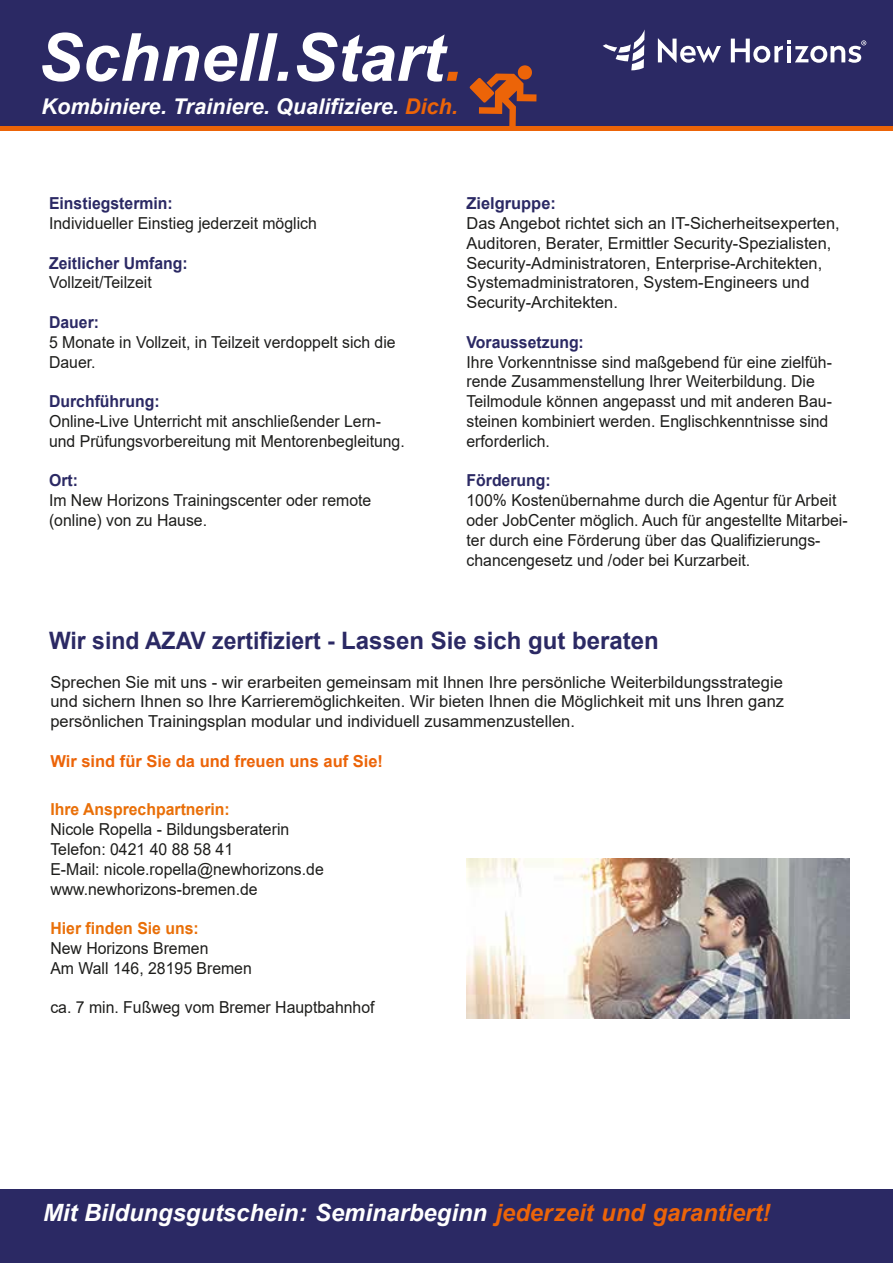
<style>
.page{position:relative;width:893px;height:1263px;background:#fff}
.page>*{position:absolute;margin:0;border:0;box-sizing:border-box;transform-origin:0 0}
.t1{font:italic 700 66.45px "Arial";color:#fff}
.t2{font:700 24px "Arial";color:#2b2964;scale:.96 1}
.t3{font:italic 700 23.85px "Arial";color:#fff}
.t4{font:italic 700 21.6px "Arial";color:#fff}
.t5{font:16.5px/19.8px "Arial";color:#1d1d1b;scale:.96 1}
.t6{font:16.5px/19.8px "Arial";color:#1d1d1b}
.t7{font:700 16.5px "Arial";color:#2b2964;scale:.96 1}
.t8{font:700 16.5px "Arial";color:#e96f08;scale:.96 1}
.t9{font:700 16.5px "Arial";color:#ec6408}
.t10{font:700 16.5px "Arial";color:#2b2964}
.s1{color:#ec6408}
</style>
<div class="page">
<div style="left:0;top:1190px;width:893px;height:73px;background:#2b2964"></div>
<img style="left:466px;top:858px;width:383px;height:161px">
<div style="left:0;top:0;width:893px;height:127px;background:#2b2964"></div>
<svg style="left:470px;top:65px;width:66px;height:61px"></svg>
<div style="left:0;top:126px;width:893px;height:5px;background:#ec6408"></div>
<svg style="left:658px;top:38px;width:63px;height:25px"></svg>
<svg style="left:731px;top:39px;width:135px;height:24px"></svg>
<svg style="left:603px;top:29px;width:42px;height:41px"></svg>
<h1 class="t1" style="left:38px;top:13px;width:426px">Schnell.Start<span class="s1">.</span></h1>
<h3 class="t4" style="left:41px;top:92px;width:418px">Kombiniere. Trainiere. Qualifiziere. <span class="s1">Dich.</span></h3>
<p class="t7" style="left:49px;top:192px;width:130px">Einstiegstermin:</p>
<p class="t5" style="left:49px;top:213px;width:281px">Individueller Einstieg jederzeit möglich</p>
<p class="t7" style="left:49px;top:251px;width:146px">Zeitlicher Umfang:</p>
<p class="t5" style="left:49px;top:273px;width:109px">Vollzeit/Teilzeit</p>
<p class="t7" style="left:49px;top:311px;width:54px">Dauer:</p>
<p class="t5" style="left:49px;top:332px;width:363px">5 Monate in Vollzeit, in Teilzeit verdoppelt sich die<br>Dauer.</p>
<p class="t7" style="left:49px;top:390px;width:117px">Durchführung:</p>
<p class="t5" style="left:49px;top:411px;width:372px">Online-Live Unterricht mit anschließender Lern&shy;und Prüfungsvorbereitung mit Mentorenbegleitung.</p>
<p class="t7" style="left:49px;top:469px;width:32px">Ort:</p>
<p class="t5" style="left:49px;top:490px;width:337px">Im New Horizons Trainingscenter oder remote (online) von zu Hause.</p>
<p class="t10" style="left:466px;top:192px;width:91px">Zielgruppe:</p>
<p class="t6" style="left:466px;top:213px;width:375px">Das Angebot richtet sich an IT-Sicherheitsexperten, Auditoren, Berater, Ermittler Security-Spezialisten, Security-Administratoren, Enterprise-Architekten, Systemadministratoren, System-Engineers und Security-Architekten.</p>
<p class="t7" style="left:466px;top:330px;width:124px">Voraussetzung:</p>
<p class="t5" style="left:466px;top:352px;width:382px">Ihre Vorkenntnisse sind maßgebend für eine zielfüh&shy;rende Zusammenstellung Ihrer Weiterbildung. Die Teilmodule können angepasst und mit anderen Bau&shy;steinen kombiniert werden. Englischkenntnisse sind erforderlich.</p>
<p class="t7" style="left:466px;top:469px;width:89px">Förderung:</p>
<p class="t5" style="left:466px;top:490px;width:399px">100% Kostenübernahme durch die Agentur für Arbeit oder JobCenter möglich. Auch für angestellte Mitarbei&shy;ter durch eine Förderung über das Qualifizierungs&shy;chancengesetz und /oder bei Kurzarbeit.</p>
<h2 class="t2" style="left:49px;top:624px;width:637px">Wir sind AZAV zertifiziert - Lassen Sie sich gut beraten</h2>
<p class="t6" style="left:50px;top:672px;width:735px;text-align:justify">Sprechen Sie mit uns - wir erarbeiten gemeinsam mit Ihnen Ihre persönliche Weiterbildungsstrategie und sichern Ihnen so Ihre Karrieremöglichkeiten. Wir bieten Ihnen die Möglichkeit mit uns Ihren ganz persönlichen Trainingsplan modular und individuell zusammenzustellen.</p>
<p class="t9" style="left:50px;top:749px;width:334px">Wir sind für Sie da und freuen uns auf Sie!</p>
<p class="t8" style="left:50px;top:798px;width:188px">Ihre Ansprechpartnerin:</p>
<p class="t5" style="left:50px;top:819px;width:286px">Nicole Ropella - Bildungsberaterin Telefon: 0421 40 88 58 41<br>E-Mail: nicole.ropella@newhorizons.de www.newhorizons-bremen.de</p>
<p class="t8" style="left:50px;top:917px;width:156px">Hier finden Sie uns:</p>
<p class="t5" style="left:50px;top:938px;width:211px">New Horizons Bremen<br>Am Wall 146, 28195 Bremen</p>
<p class="t5" style="left:50px;top:997px;width:339px">ca. 7 min. Fußweg vom Bremer Hauptbahnhof</p>
<h3 class="t3" style="left:43px;top:1197px;width:729px">Mit Bildungsgutschein: Seminarbeginn <span class="s1">jederzeit und garantiert!</span></h3>
</div>
